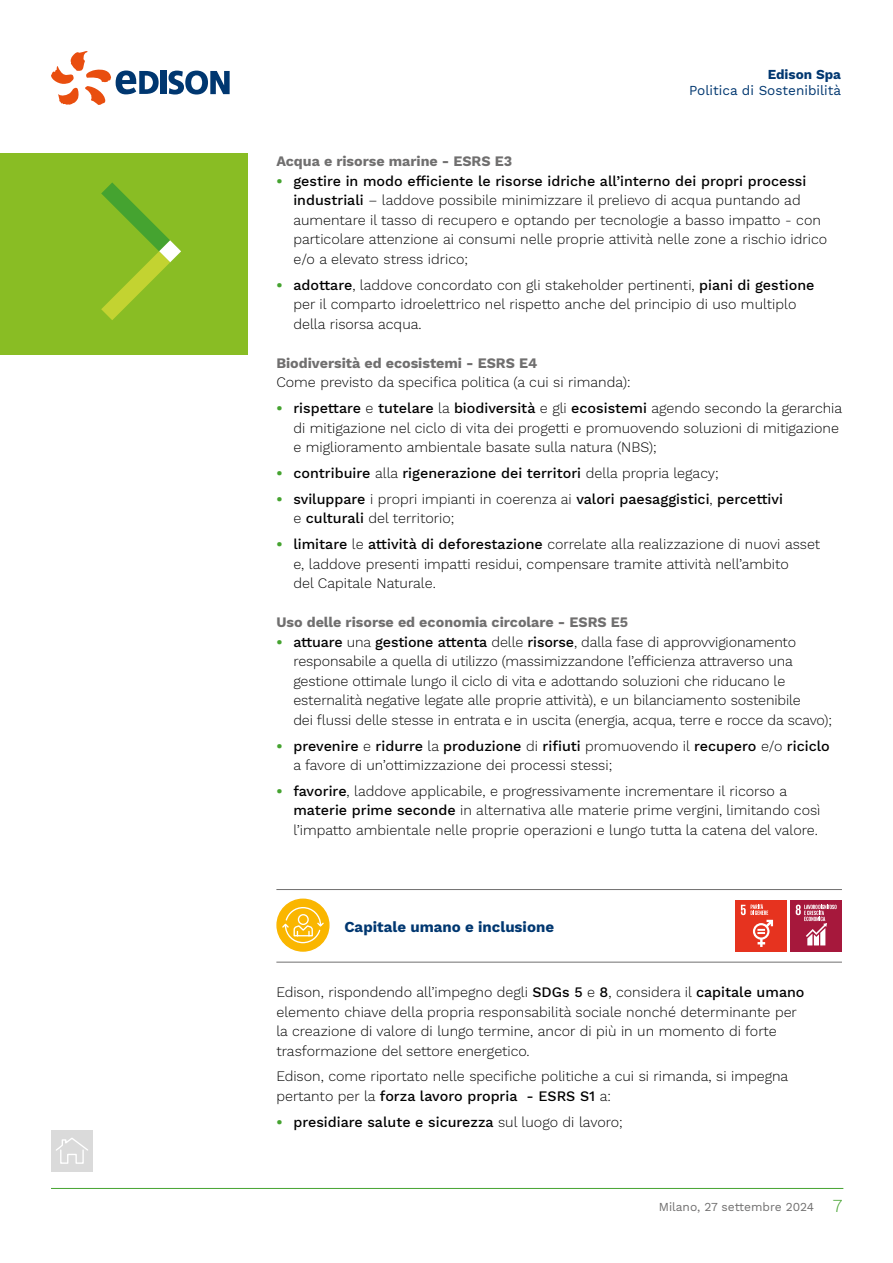
<style>
.page{position:relative;width:893px;height:1263px;background:#fff}
.page>*{position:absolute;margin:0;border:0;box-sizing:border-box;transform-origin:0 0}
.t1{font:700 15px "Work Sans";color:#003770}
.t2{font:300 14.25px/19.5px "Work Sans";color:#000}
.t3{font:500 14.25px/19.5px "Work Sans";color:#000}
.t4{font:700 14.25px "Work Sans";color:#706f6f}
.t5{font:13.5px "Work Sans";color:#003770}
.t6{font:700 13.5px "Work Sans";color:#003770}
.t7{font:12px "Work Sans";color:#706f6f}
.s1{font-weight:700;color:#45a330}
.s2{font-weight:500}
.s3{font-weight:300}
.s4{font-weight:300;font-size:18px;color:#45a330}
</style>
<div class="page">
<hr style="left:51px;top:1188px;width:792px;height:1px;background:#45a330">
<div style="left:51px;top:1130px;width:42px;height:41px;background:#dadada"></div>
<svg style="left:56px;top:1138px;width:32px;height:26px"></svg>
<div style="left:0;top:153px;width:248px;height:202px;background:#89bd24"></div>
<svg style="left:101px;top:182px;width:80px;height:138px"></svg>
<hr style="left:276px;top:889px;width:566px;height:1px;background:#706f6f">
<hr style="left:276px;top:962px;width:566px;height:1px;background:#706f6f">
<svg style="left:276px;top:898px;width:54px;height:54px"></svg>
<svg style="left:169px;top:71px;width:61px;height:24px"></svg>
<div style="left:161px;top:71px;width:6px;height:23px;background:#003770"></div>
<svg style="left:51px;top:51px;width:108px;height:54px"></svg>
<div style="left:736px;top:900px;width:51px;height:51px;background:#e6331f"></div>
<svg style="left:741px;top:904px;width:32px;height:43px"></svg>
<div style="left:791px;top:900px;width:51px;height:51px;background:#a6183c"></div>
<svg style="left:796px;top:905px;width:41px;height:40px"></svg>
<p class="t6" style="left:768px;top:66px;width:75px">Edison Spa</p>
<p class="t5" style="left:689px;top:83px;width:154px">Politica di Sostenibilità</p>
<p class="t4" style="left:276px;top:153px;width:237px">Acqua e risorse marine - ESRS E3</p>
<p class="t2" style="left:293px;top:172px;width:535px;text-indent:-17px"><span class="s1">•</span> <span class="s2">gestire in modo efficiente le risorse idriche all’interno dei propri processi industriali</span> – laddove possibile minimizzare il prelievo di acqua puntando ad aumentare il tasso di recupero e optando per tecnologie a basso impatto - con particolare attenzione ai consumi nelle proprie attività nelle zone a rischio idrico e/o a elevato stress idrico;</p>
<p class="t2" style="left:293px;top:276px;width:522px;text-indent:-17px"><span class="s1">•</span> <span class="s2">adottare</span>, laddove concordato con gli stakeholder pertinenti, <span class="s2">piani di gestione </span>per il comparto idroelettrico nel rispetto anche del principio di uso multiplo della risorsa acqua.</p>
<p class="t4" style="left:276px;top:355px;width:262px">Biodiversità ed ecosistemi - ESRS E4</p>
<p class="t2" style="left:276px;top:373px;width:356px">Come previsto da specifica politica (a cui si rimanda):</p>
<p class="t2" style="left:293px;top:399px;width:550px;text-indent:-17px"><span class="s1">•</span> <span class="s2">rispettare</span> e <span class="s2">tutelare</span> la <span class="s2">biodiversità</span> e gli <span class="s2">ecosistemi</span> agendo secondo la gerarchia di mitigazione nel ciclo di vita dei progetti e promuovendo soluzioni di mitigazione e miglioramento ambientale basate sulla natura (NBS);</p>
<p class="t3" style="left:276px;top:464px;width:444px"><span class="s1">•</span> contribuire <span class="s3">alla</span> rigenerazione dei territori <span class="s3">della propria legacy;</span></p>
<p class="t3" style="left:293px;top:490px;width:491px;text-indent:-17px"><span class="s1">•</span> sviluppare <span class="s3">i propri impianti in coerenza ai</span> valori paesaggistici<span class="s3">,</span> percettivi <span class="s3">e</span> culturali <span class="s3">del territorio;</span></p>
<p class="t2" style="left:293px;top:535px;width:528px;text-indent:-17px"><span class="s1">•</span> <span class="s2">limitare</span> le <span class="s2">attività di deforestazione</span> correlate alla realizzazione di nuovi asset e, laddove presenti impatti residui, compensare tramite attività nell’ambito<br>del Capitale Naturale.</p>
<p class="t4" style="left:276px;top:614px;width:353px">Uso delle risorse ed economia circolare - ESRS E5</p>
<p class="t2" style="left:293px;top:633px;width:540px;text-indent:-17px"><span class="s1">•</span> <span class="s2">attuare</span> una <span class="s2">gestione attenta</span> delle <span class="s2">risorse</span>, dalla fase di approvvigionamento responsabile a quella di utilizzo (massimizzandone l’efficienza attraverso una gestione ottimale lungo il ciclo di vita e adottando soluzioni che riducano le esternalità negative legate alle proprie attività), e un bilanciamento sostenibile<br>dei flussi delle stesse in entrata e in uscita (energia, acqua, terre e rocce da scavo);</p>
<p class="t2" style="left:293px;top:736px;width:538px;text-indent:-17px"><span class="s1">•</span> <span class="s2">prevenire</span> e <span class="s2">ridurre</span> la <span class="s2">produzione</span> di <span class="s2">rifiuti</span> promuovendo il <span class="s2">recupero</span> e/o <span class="s2">riciclo </span>a favore di un’ottimizzazione dei processi stessi;</p>
<p class="t2" style="left:293px;top:782px;width:529px;text-indent:-17px"><span class="s1">•</span> <span class="s2">favorire</span>, laddove applicabile, e progressivamente incrementare il ricorso a <span class="s2">materie prime seconde</span> in alternativa alle materie prime vergini, limitando così l’impatto ambientale nelle proprie operazioni e lungo tutta la catena del valore.</p>
<p class="t1" style="left:344px;top:918px;width:211px">Capitale umano e inclusione</p>
<p class="t2" style="left:276px;top:983px;width:530px">Edison, rispondendo all’impegno degli <span class="s2">SDGs 5</span> e <span class="s2">8</span>, considera il <span class="s2">capitale umano </span>elemento chiave della propria responsabilità sociale nonché determinante per la creazione di valore di lungo termine, ancor di più in un momento di forte trasformazione del settore energetico.</p>
<p class="t2" style="left:276px;top:1067px;width:513px">Edison, come riportato nelle specifiche politiche a cui si rimanda, si impegna pertanto per la <span class="s2">forza lavoro propria - ESRS S1</span> a:</p>
<p class="t3" style="left:276px;top:1113px;width:348px"><span class="s1">•</span> presidiare salute e sicurezza <span class="s3">sul luogo di lavoro;</span></p>
<p class="t7" style="left:659px;top:1200px;width:185px">Milano, 27 settembre 2024 <span class="s4">7</span></p>
</div>
